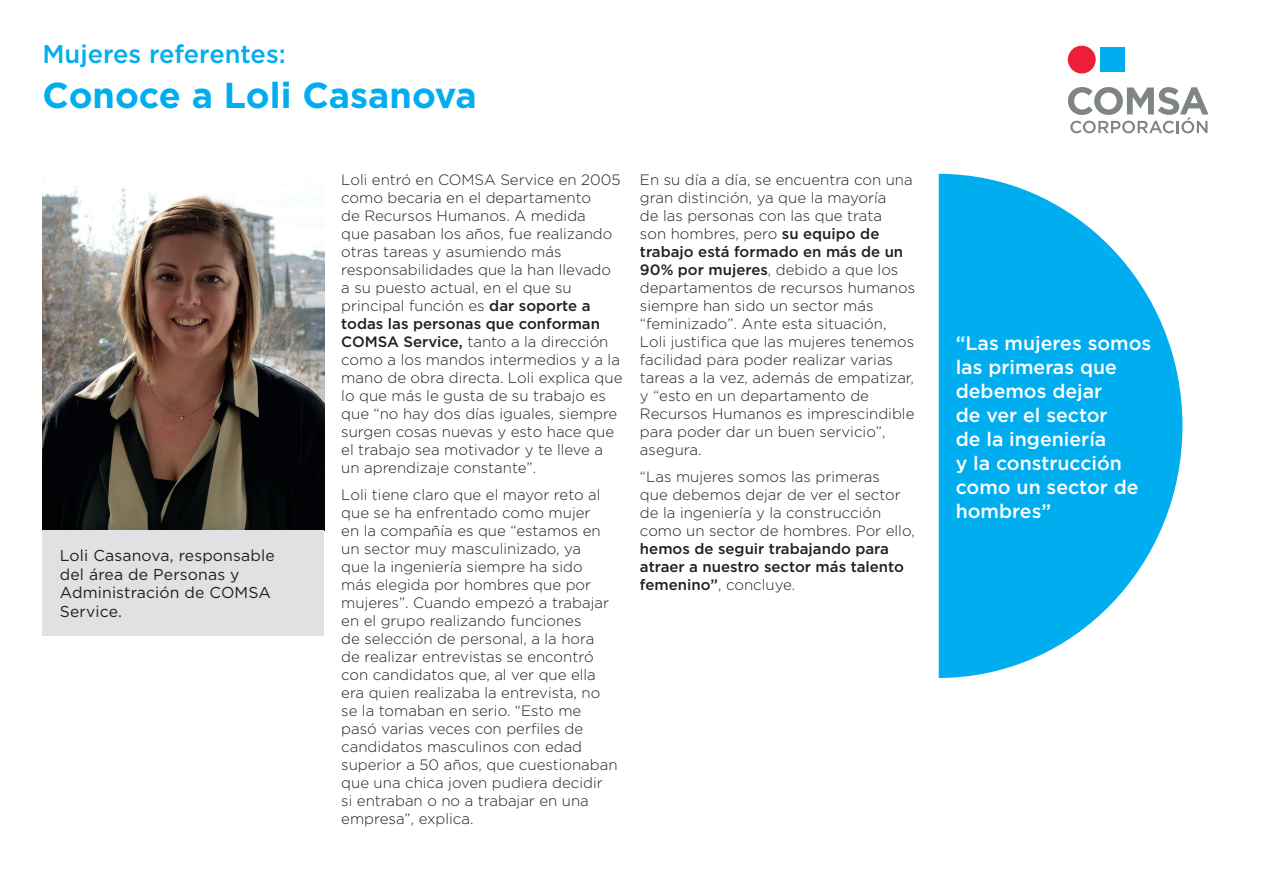
<style>
.page{position:relative;width:1263px;height:893px;background:#fff}
.page>*{position:absolute;margin:0;border:0;box-sizing:border-box;transform-origin:0 0}
.t1{font:700 36px "Gotham";color:#00aeef}
.t2{font:500 25.5px "Gotham";color:#00aeef}
.t3{font:500 19.5px/24px "Gotham";color:#fff}
.t4{font:15.75px/18.9px "Gotham";letter-spacing:.01em;color:#231f20}
.t5{font:300 15px/18px "Gotham";color:#231f20}
.t6{font:500 15px/18px "Gotham";color:#231f20}
.s1{font-weight:500}
.s2{font-weight:300}
</style>
<div class="page">
<svg style="left:1068px;top:87px;width:140px;height:46px"></svg>
<div style="left:1068px;top:46px;width:28px;height:28px;background:#ed1e37;border-radius:50%"></div>
<div style="left:1100px;top:47px;width:24px;height:25px;background:#00aeef"></div>
<img style="left:43px;top:178px;width:281px;height:352px">
<div style="left:43px;top:530px;width:281px;height:106px;background:#e0e1e3"></div>
<svg style="left:939px;top:174px;width:243px;height:504px;fill:#00aeef"></svg>
<h2 class="t2" style="left:43px;top:37px;width:245px">Mujeres referentes:</h2>
<h1 class="t1" style="left:43px;top:71px;width:436px">Conoce a Loli Casanova</h1>
<p class="t4" style="left:60px;top:545px;width:216px">Loli Casanova, responsable del área de Personas y<br>Administración de COMSA<br>Service.</p>
<p class="t5" style="left:341px;top:171px;width:283px">Loli entró en COMSA Service en 2005 como becaria en el departamento<br>de Recursos Humanos. A medida<br>que pasaban los años, fue realizando otras tareas y asumiendo más responsabilidades que la han llevado a su puesto actual, en el que su principal función es <span class="s1">dar soporte a todas las personas que conforman COMSA Service,</span> tanto a la dirección como a los mandos intermedios y a la mano de obra directa. Loli explica que lo que más le gusta de su trabajo es que “no hay dos días iguales, siempre surgen cosas nuevas y esto hace que el trabajo sea motivador y te lleve a un aprendizaje constante”.</p>
<p class="t5" style="left:341px;top:485px;width:278px">Loli tiene claro que el mayor reto al que se ha enfrentado como mujer<br>en la compañía es que “estamos en un sector muy masculinizado, ya<br>que la ingeniería siempre ha sido<br>más elegida por hombres que por mujeres”. Cuando empezó a trabajar en el grupo realizando funciones<br>de selección de personal, a la hora<br>de realizar entrevistas se encontró con candidatos que, al ver que ella era quien realizaba la entrevista, no se la tomaban en serio. “Esto me pasó varias veces con perfiles de candidatos masculinos con edad superior a 50 años, que cuestionaban que una chica joven pudiera decidir si entraban o no a trabajar en una empresa”, explica.</p>
<p class="t5" style="left:640px;top:171px;width:277px">En su día a día, se encuentra con una gran distinción, ya que la mayoría<br>de las personas con las que trata<br>son hombres, pero <span class="s1">su equipo de trabajo está formado en más de un<br>90% por mujeres</span>, debido a que los departamentos de recursos humanos siempre han sido un sector más “feminizado”. Ante esta situación,<br>Loli justifica que las mujeres tenemos facilidad para poder realizar varias tareas a la vez, además de empatizar, y “esto en un departamento de<br>Recursos Humanos es imprescindible para poder dar un buen servicio”, asegura.</p>
<p class="t5" style="left:640px;top:467px;width:276px">“Las mujeres somos las primeras<br>que debemos dejar de ver el sector de la ingeniería y la construcción como un sector de hombres. Por ello,</p>
<p class="t6" style="left:640px;top:539px;width:266px">hemos de seguir trabajando para atraer a nuestro sector más talento femenino”<span class="s2">, concluye.</span></p>
<h3 class="t3" style="left:956px;top:331px;width:197px">“Las mujeres somos las primeras que debemos dejar<br>de ver el sector<br>de la ingeniería<br>y la construcción como un sector de hombres”</h3>
</div>
